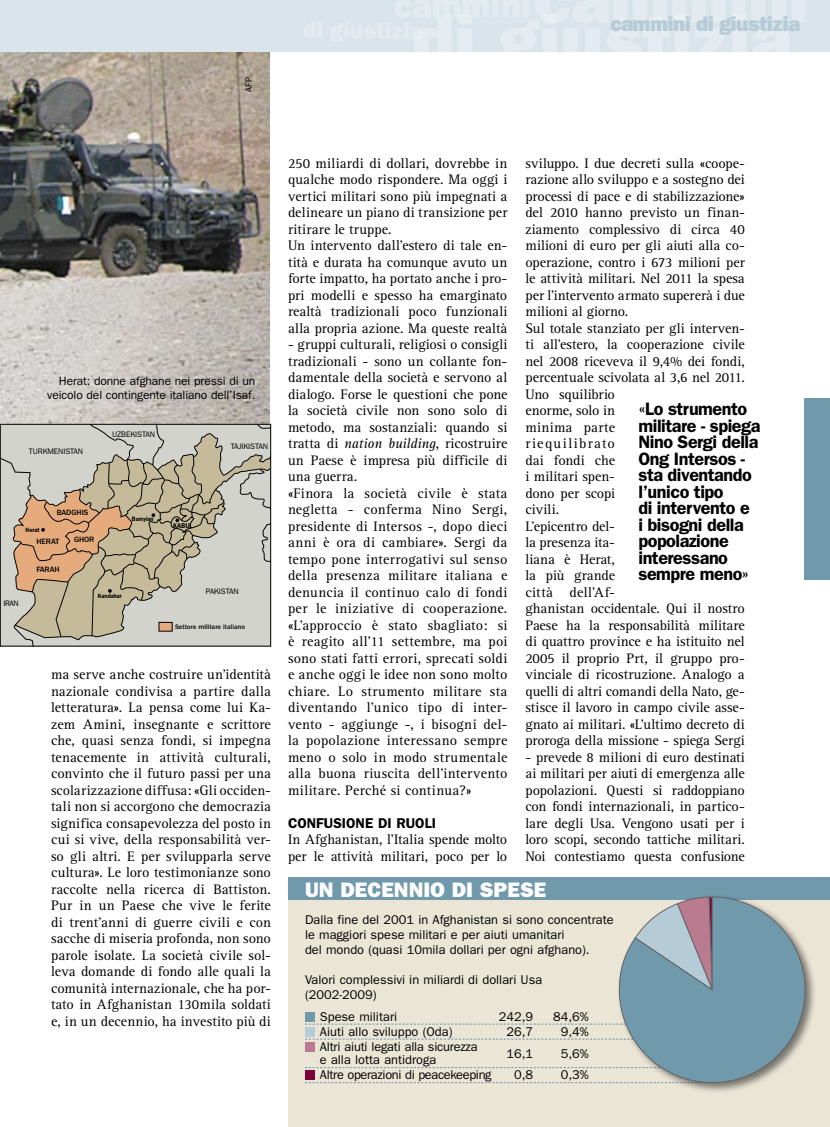
<style>
.page{position:relative;width:830px;height:1127px;background:#fff}
.page>*{position:absolute;margin:0;border:0;box-sizing:border-box;transform-origin:0 0}
.t1{font:21px "ITC Franklin Gothic Std Hvy";letter-spacing:-.03em;color:#b5cbd6}
.t2{font:21px "ITC Franklin Gothic Std Hvy";color:#fff}
.t3{font:600 18px/16.5px "ITC Franklin Gothic Std";letter-spacing:-.025em;color:#000}
.t4{font:14.25px/16.5px "Rotis Serif";color:#000}
.t5{font:600 14.25px "ITC Franklin Gothic Std";color:#000}
.t6{font:12.75px/15px "ITC Franklin Gothic Std";color:#000}
.t7{font:12.75px "ITC Franklin Gothic Std";letter-spacing:-.025em;color:#000}
.t8{font:12px/13.5px "ITC Franklin Gothic Std";letter-spacing:-.01em;color:#000;text-align:right}
.t9{font:9px "ITC Franklin Gothic Std";color:#000}
.t10{font:7.95px "ITC Franklin Gothic Std";letter-spacing:-.015em;color:#000}
.t11{font:500 7.95px "ITC Franklin Gothic Std";color:#000}
.t12{font:500 6.9px "ITC Franklin Gothic Std";color:#000}
.t13{font:600 6.9px "ITC Franklin Gothic Std";color:#000;scale:.9 1}
.t14{font:600 6.3px "ITC Franklin Gothic Std";color:#000;scale:.9 1}
.s1{font-style:italic}
</style>
<div class="page">
<img style="left:0;top:51px;width:270px;height:373px">
<div style="left:288px;top:895px;width:541px;height:232px;background:#ebe5d6"></div>
<div style="left:288px;top:877px;width:541px;height:23px;background:#7199ac"></div>
<div style="left:615px;top:894px;width:201px;height:200px;background:#000;opacity:.5"></div>
<svg style="left:305px;top:896px;width:500px;height:187px"></svg>
<div style="left:224px;top:433px;width:45px;height:207px;background:#d3d3cd"></div>
<svg style="left:254px;top:426px;width:15px;height:34px"></svg>
<svg style="left:239px;top:469px;width:30px;height:94px"></svg>
<svg style="left:2px;top:426px;width:222px;height:218px"></svg>
<div style="left:159px;top:622px;width:13px;height:9px;background:#e5ab7c"></div>
<div style="left:159px;top:622px;width:13px;height:9px;border:1px solid #000"></div>
<div style="left:0;top:424px;width:271px;height:222px;border:1px solid #000"></div>
<div style="left:804px;top:399px;width:25px;height:181px;background:#7199ac"></div>
<p class="t9" style="left:243px;top:92px;width:16px;rotate:-90deg">AFP</p>
<h1 class="t1" style="left:610px;top:12px;width:191px">cammini di giustizia</h1>
<p class="t8" style="left:47px;top:374px;width:209px">Herat: donne afghane nei pressi di un veicolo del contingente italiano dell’Isaf.</p>
<p class="t10" style="left:29px;top:447px;width:56px">TURKMENISTAN</p>
<p class="t10" style="left:112px;top:429px;width:44px">UZBEKISTAN</p>
<p class="t10" style="left:230px;top:441px;width:39px">TAJIKISTAN</p>
<p class="t11" style="left:57px;top:508px;width:33px">BADGHIS</p>
<p class="t11" style="left:74px;top:535px;width:22px">GHOR</p>
<p class="t14" style="left:26px;top:526px;width:17px">Herat</p>
<p class="t11" style="left:36px;top:537px;width:24px">HERAT</p>
<p class="t10" style="left:4px;top:599px;width:17px">IRAN</p>
<p class="t11" style="left:36px;top:565px;width:25px">FARAH</p>
<p class="t14" style="left:98px;top:592px;width:28px">Kandahar</p>
<p class="t14" style="left:132px;top:515px;width:26px">Bamyian</p>
<p class="t13" style="left:173px;top:522px;width:23px">KABUL</p>
<p class="t10" style="left:206px;top:587px;width:34px">PAKISTAN</p>
<p class="t12" style="left:175px;top:623px;width:71px">Settore militare italiano</p>
<p class="t4" style="left:51px;top:667px;width:221px;text-align:justify">ma serve anche costruire un’identità nazionale condivisa a partire dalla letteratura». La pensa come lui Ka&shy;zem Amini, insegnante e scrittore che, quasi senza fondi, si impegna tenacemente in attività culturali, convinto che il futuro passi per una scolarizzazione diffusa: «Gli occiden&shy;tali non si accorgono che democrazia significa consapevolezza del posto in cui si vive, della responsabilità ver&shy;so gli altri. E per svilupparla serve cultura». Le loro testimonianze sono raccolte nella ricerca di Battiston.<br>Pur in un Paese che vive le ferite di trent’anni di guerre civili e con sacche di miseria profonda, non sono parole isolate. La società civile sol&shy;leva domande di fondo alle quali la comunità internazionale, che ha por&shy;tato in Afghanistan 130mila soldati e, in un decennio, ha investito più di</p>
<p class="t4" style="left:525px;top:155px;width:221px">sviluppo. I due decreti sulla «coope&shy;razione allo sviluppo e a sostegno dei processi di pace e di stabilizzazione» del 2010 hanno previsto un finan&shy;ziamento complessivo di circa 40 milioni di euro per gli aiuti alla co&shy;operazione, contro i 673 milioni per le attività militari. Nel 2011 la spesa per l’intervento armato supererà i due milioni al giorno.<br>Sul totale stanziato per gli interven&shy;ti all’estero, la cooperazione civile nel 2008 riceveva il 9,4% dei fondi, percentuale scivolata al 3,6 nel 2011.<br>Uno squilibrio<br>enorme, solo in<br>minima parte<br>riequilibrato<br>dai fondi che<br>i militari spen-<br>dono per scopi<br>civili.<br>L’epicentro del-<br>la presenza ita-<br>liana è Herat,<br>la più grande<br>città dell’Af-<br>ghanistan occidentale. Qui il nostro<br>Paese ha la responsabilità militare di quattro province e ha istituito nel<br>2005 il proprio Prt, il gruppo pro&shy;vinciale di ricostruzione. Analogo a quelli di altri comandi della Nato, ge&shy;stisce il lavoro in campo civile asse&shy;gnato ai militari. «L’ultimo decreto di proroga della missione - spiega Sergi</p>
<p class="t4" style="left:525px;top:749px;width:221px;text-align:justify">- prevede 8 milioni di euro destinati ai militari per aiuti di emergenza alle popolazioni. Questi si raddoppiano con fondi internazionali, in partico&shy;lare degli Usa. Vengono usati per i loro scopi, secondo tattiche militari.<br>Noi contestiamo questa confusione</p>
<h1 class="t2" style="left:305px;top:877px;width:243px">UN DECENNIo DI SPESE</h1>
<p class="t6" style="left:305px;top:912px;width:310px">Dalla fine del 2001 in Afghanistan si sono concentrate le maggiori spese militari e per aiuti umanitari<br>del mondo (quasi 10mila dollari per ogni afghano).</p>
<p class="t6" style="left:305px;top:972px;width:239px">Valori complessivi in miliardi di dollari Usa (2002-2009)</p>
<p class="t6" style="left:320px;top:1009px;width:79px">Spese militari</p>
<p class="t6" style="left:498px;top:1009px;width:36px">242,9</p>
<p class="t6" style="left:553px;top:1009px;width:37px">84,6%</p>
<p class="t6" style="left:320px;top:1024px;width:134px">Aiuti allo sviluppo (Oda)</p>
<p class="t6" style="left:506px;top:1024px;width:28px">26,7</p>
<p class="t6" style="left:560px;top:1024px;width:30px">9,4%</p>
<p class="t6" style="left:320px;top:1040px;width:159px;line-height:13.5px">Altri aiuti legati alla sicurezza e alla lotta antidroga</p>
<p class="t6" style="left:506px;top:1046px;width:28px">16,1</p>
<p class="t6" style="left:560px;top:1046px;width:30px">5,6%</p>
<p class="t7" style="left:320px;top:1067px;width:173px">Altre operazioni di peacekeeping</p>
<p class="t6" style="left:514px;top:1067px;width:21px">0,8</p>
<p class="t6" style="left:560px;top:1067px;width:30px">0,3%</p>
<p class="t4" style="left:288px;top:155px;width:221px">250 miliardi di dollari, dovrebbe in qualche modo rispondere. Ma oggi i vertici militari sono più impegnati a delineare un piano di transizione per ritirare le truppe.<br>Un intervento dall’estero di tale en&shy;tità e durata ha comunque avuto un forte impatto, ha portato anche i pro&shy;pri modelli e spesso ha emarginato realtà tradizionali poco funzionali alla propria azione. Ma queste realtà</p>
<p class="t4" style="left:288px;top:337px;width:221px">- gruppi culturali, religiosi o consigli tradizionali - sono un collante fon&shy;damentale della società e servono al dialogo. Forse le questioni che pone la società civile non sono solo di metodo, ma sostanziali: quando si tratta di <span class="s1">nation building</span>, ricostruire un Paese è impresa più difficile di una guerra.<br>«Finora la società civile è stata negletta - conferma Nino Sergi, presidente di Intersos -, dopo dieci anni è ora di cambiare». Sergi da tempo pone interrogativi sul senso della presenza militare italiana e denuncia il continuo calo di fondi per le iniziative di cooperazione. «L’approccio è stato sbagliato: si è reagito all’11 settembre, ma poi sono stati fatti errori, sprecati soldi e anche oggi le idee non sono molto chiare. Lo strumento militare sta diventando l’unico tipo di inter&shy;vento - aggiunge -, i bisogni del&shy;la popolazione interessano sempre meno o solo in modo strumentale alla buona riuscita dell’intervento militare. Perché si continua?»</p>
<p class="t5" style="left:288px;top:814px;width:149px">CONFUSIONE DI RUOLI</p>
<p class="t4" style="left:288px;top:832px;width:221px">In Afghanistan, l’Italia spende molto per le attività militari, poco per lo</p>
<p class="t3" style="left:638px;top:401px;width:124px">«Lo strumento militare - spiega<br>Nino Sergi della<br>Ong Intersos - sta diventando l’unico tipo<br>di intervento e<br>i bisogni della popolazione interessano sempre meno»</p>
</div>
